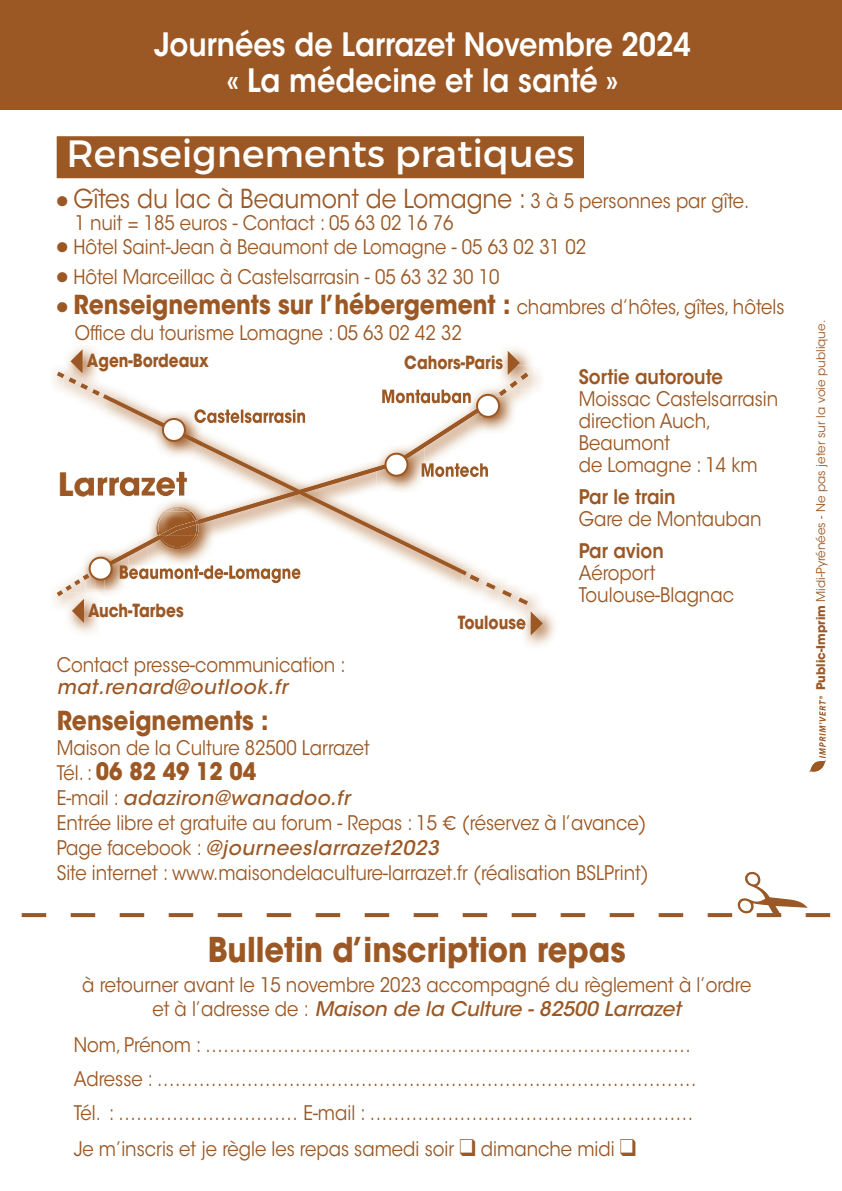
<style>
.page{position:relative;width:842px;height:1191px;background:#fff}
.page>*{position:absolute;margin:0;border:0;box-sizing:border-box;transform-origin:0 0}
.t1{font:38px "Montserrat";color:#fff}
.t2{font:700 34px "ITC Avant Garde Std";color:#9b5825;scale:.9 1}
.t3{font:600 32px/36px "ITC Avant Garde Std";color:#fff;text-align:center;scale:.9 1}
.t4{font:700 26px "ITC Avant Garde Std";color:#9b5825;scale:.9 1}
.t5{font:26px "ITC Avant Garde Std";color:#9b5825;scale:.9 1}
.t6{font:700 24px "ITC Avant Garde Std";color:#9b5825;scale:.9 1}
.t7{font:20px/22px "ITC Avant Garde Std";color:#9b5825;scale:.9 1}
.t8{font:600 20px "ITC Avant Garde Std";color:#9b5825;scale:.9 1}
.t9{font:italic 500 20px "ITC Avant Garde Std";letter-spacing:.03em;color:#9b5825}
.t10{font:700 18px "ITC Avant Garde Std";color:#9b5825;scale:.85 1}
.t11{font:12px "ITC Avant Garde Std";color:#9b5825}
.s1{font-size:20px}
.s2{font-weight:400;font-size:20px}
.s3{font-weight:500;font-style:italic}
.s4{font-family:"Montserrat";font-weight:300}
.s5{font-weight:700}
</style>
<div class="page">
<div style="left:57px;top:136px;width:527px;height:42px;background:#9b5825"></div>
<div style="left:0;top:0;width:842px;height:109px;background:#9b5825"></div>
<svg style="left:21px;top:871px;width:809px;height:46px"></svg>
<img style="left:819px;top:696px;width:7px;height:23px">
<img style="left:85px;top:477px;width:7px;height:19px">
<img style="left:53px;top:590px;width:4px;height:15px">
<img style="left:382px;top:389px;width:86px;height:7px">
<img style="left:468px;top:463px;width:14px;height:14px">
<img style="left:129px;top:575px;width:172px;height:8px">
<img style="left:97px;top:477px;width:6px;height:19px">
<svg style="left:103px;top:394px;width:364px;height:181px"></svg>
<img style="left:84px;top:553px;width:12px;height:14px">
<img style="left:96px;top:548px;width:33px;height:41px">
<img style="left:120px;top:569px;width:9px;height:14px">
<img style="left:100px;top:551px;width:29px;height:18px">
<svg style="left:90px;top:557px;width:22px;height:22px"></svg>
<div style="left:89px;top:556px;width:24px;height:24px;border:2px solid #9b5825;border-radius:50%"></div>
<img style="left:376px;top:471px;width:48px;height:22px">
<svg style="left:422px;top:471px;width:2px;height:6px"></svg>
<img style="left:376px;top:445px;width:48px;height:26px">
<div style="left:385px;top:454px;width:22px;height:22px;background:#fff;border-radius:50%"></div>
<div style="left:384px;top:453px;width:24px;height:24px;border:2px solid #9b5825;border-radius:50%"></div>
<img style="left:502px;top:419px;width:10px;height:11px">
<img style="left:468px;top:419px;width:34px;height:15px">
<img style="left:154px;top:410px;width:40px;height:8px">
<svg style="left:194px;top:410px;width:8px;height:8px"></svg>
<img style="left:154px;top:446px;width:48px;height:12px">
<img style="left:154px;top:418px;width:48px;height:28px">
<div style="left:163px;top:419px;width:22px;height:22px;background:#fff;border-radius:50%"></div>
<div style="left:162px;top:418px;width:24px;height:24px;border:2px solid #9b5825;border-radius:50%"></div>
<img style="left:148px;top:498px;width:67px;height:67px">
<img style="left:148px;top:565px;width:67px;height:1px">
<img style="left:148px;top:515px;width:67px;height:31px">
<img style="left:158px;top:512px;width:39px;height:37px">
<img style="left:167px;top:521px;width:21px;height:15px">
<img style="left:164px;top:507px;width:27px;height:5px">
<img style="left:188px;top:512px;width:11px;height:24px">
<svg style="left:195px;top:520px;width:3px;height:4px"></svg>
<img style="left:156px;top:512px;width:11px;height:24px">
<svg style="left:158px;top:535px;width:9px;height:4px"></svg>
<svg style="left:57px;top:349px;width:43px;height:47px"></svg>
<svg style="left:468px;top:351px;width:60px;height:68px"></svg>
<img style="left:524px;top:611px;width:31px;height:35px">
<svg style="left:463px;top:574px;width:80px;height:61px"></svg>
<svg style="left:57px;top:567px;width:47px;height:56px"></svg>
<h3 class="t3" style="left:154px;top:27px;width:598px">Journées de Larrazet Novembre 2024 « La médecine et la santé »</h3>
<h1 class="t1" style="left:66px;top:130px;width:509px">Renseignements pratiques</h1>
<h3 class="t5" style="left:57px;top:183px;width:771px">● Gîtes du lac à Beaumont de Lomagne : <span class="s1">3 à 5 personnes par gîte.</span></h3>
<p class="t7" style="left:75px;top:212px;width:422px">1 nuit = 185 euros - Contact : 05 63 02 16 76</p>
<p class="t7" style="left:57px;top:236px;width:590px">● Hôtel Saint-Jean à Beaumont de Lomagne - 05 63 02 31 02</p>
<p class="t7" style="left:57px;top:266px;width:493px">● Hôtel Marceillac à Castelsarrasin - 05 63 32 30 10</p>
<h3 class="t4" style="left:57px;top:287px;width:810px">● Renseignements sur l’hébergement : <span class="s2">chambres d’hôtes, gîtes, hôtels</span></h3>
<p class="t7" style="left:75px;top:322px;width:432px">Office du tourisme Lomagne : 05 63 02 42 32</p>
<p class="t8" style="left:579px;top:364px;width:162px">Sortie autoroute</p>
<p class="t7" style="left:579px;top:388px;width:223px">Moissac Castelsarrasin direction Auch,<br>Beaumont<br>de Lomagne : 14 km</p>
<p class="t8" style="left:579px;top:484px;width:109px">Par le train</p>
<p class="t7" style="left:579px;top:508px;width:205px">Gare de Montauban</p>
<p class="t8" style="left:579px;top:538px;width:96px">Par avion</p>
<p class="t7" style="left:579px;top:562px;width:174px">Aéroport<br>Toulouse-Blagnac</p>
<p class="t10" style="left:87px;top:349px;width:145px">Agen-Bordeaux</p>
<p class="t10" style="left:404px;top:350px;width:118px">Cahors-Paris</p>
<p class="t10" style="left:88px;top:598px;width:114px">Auch-Tarbes</p>
<p class="t10" style="left:458px;top:611px;width:82px">Toulouse</p>
<p class="t7" style="left:57px;top:654px;width:323px">Contact presse-communication :</p>
<p class="t9" style="left:57px;top:674px;width:232px">mat.renard@outlook.fr</p>
<h3 class="t4" style="left:57px;top:703px;width:237px">Renseignements :</h3>
<p class="t7" style="left:57px;top:737px;width:349px">Maison de la Culture 82500 Larrazet</p>
<p class="t6" style="left:57px;top:755px;width:223px"><span class="s2">Tél. :</span> 06 82 49 12 04</p>
<p class="t7" style="left:57px;top:785px;width:659px;line-height:25px">E-mail : <span class="s3">adaziron@wanadoo.fr<br></span>Entrée libre et gratuite au forum - Repas : 15 <span class="s4">€</span> (réservez à l’avance)<br>Page facebook : <span class="s3">@journeeslarrazet2023<br></span>Site internet : www.maisondelaculture-larrazet.fr (réalisation BSLPrint)</p>
<h2 class="t2" style="left:208px;top:927px;width:466px">Bulletin d’inscription repas</h2>
<p class="t7" style="left:82px;top:973px;width:745px;line-height:24px;text-align:center">à retourner avant le 15 novembre 2023 accompagné du règlement à l’ordre et à l’adresse de : <span class="s3">Maison de la Culture - 82500 Larrazet</span></p>
<p class="t7" style="left:74px;top:1027px;width:694px;line-height:34.6px">Nom, Prénom : ……………………………………………………………………… Adresse : ……………………………………………………………………………… Tél. : ………………………… E-mail : ……………………………………………… Je m’inscris et je règle les repas samedi soir ❑ dimanche midi ❑</p>
<p class="t11" style="left:813px;top:690px;width:372px;rotate:-90deg"><span class="s5">Public-Imprim</span> Midi-Pyrénées - Ne pas jeter sur la voie publique.</p>
</div>
